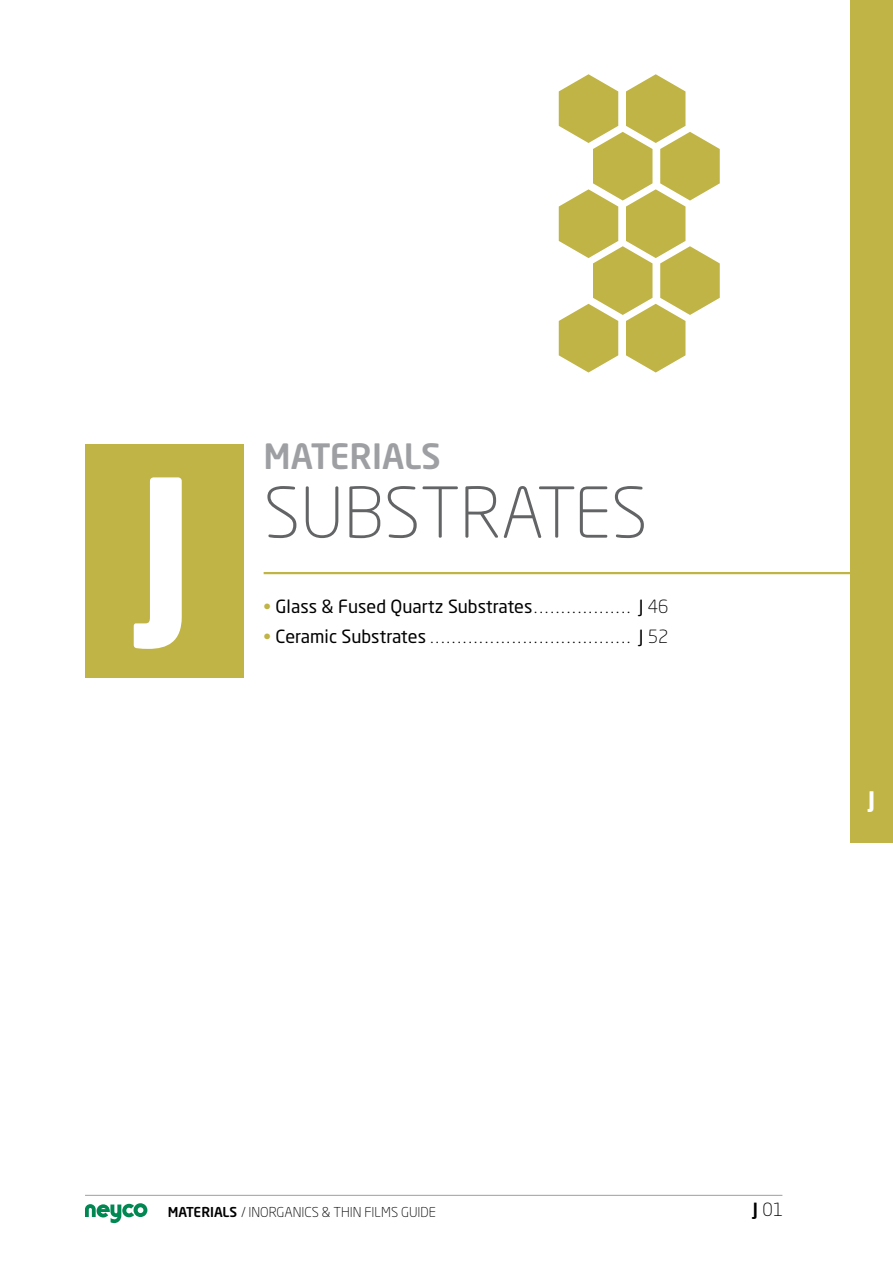
<style>
.page{position:relative;width:893px;height:1263px;background:#fff}
.page>*{position:absolute;margin:0;border:0;box-sizing:border-box;transform-origin:0 0}
.t1{font:700 186px "Neo Sans Pro";color:#fff}
.t2{font:300 69px "Neo Sans Pro";color:#636466}
.t3{font:500 34.5px "Neo Sans Pro";letter-spacing:-.005em;color:#9d9fa2}
.t4{font:700 22.5px "Neo Sans Pro";color:#fff}
.t5{font:18px "Neo Sans Pro";color:#000}
.t6{font:300 18px "Neo Sans Pro";color:#000}
.t7{font:13.5px "Minion Pro";color:#000}
.t8{font:300 13.5px "Neo Sans Pro";color:#000}
.s1{color:#c0b447}
.s2{font-family:"Minion Pro";font-size:13.5px}
.s3{font-weight:300}
.s4{font-family:"Neo Sans Pro";font-size:18px;color:#c0b447}
.s5{font-family:"Neo Sans Pro";font-size:18px}
.s6{font-family:"Neo Sans Pro";font-weight:300;font-size:18px}
.s7{font-weight:500}
</style>
<div class="page">
<div style="left:850px;top:0;width:43px;height:842px;background:#c0b447"></div>
<svg style="left:559px;top:74px;width:161px;height:298px"></svg>
<hr style="left:85px;top:1195px;width:697px;height:1px;background:#9d9fa2">
<svg style="left:85px;top:1203px;width:62px;height:20px"></svg>
<div style="left:85px;top:444px;width:158px;height:234px;background:#c0b447"></div>
<hr style="left:264px;top:572px;width:629px;height:2px;background:#c0b447">
<h1 class="t1" style="left:137px;top:427px;width:59px">J</h1>
<h3 class="t3" style="left:264px;top:434px;width:179px">MATERIALS</h3>
<h2 class="t2" style="left:264px;top:471px;width:158px">SUBSTRATES</h2>
<h3 class="t5" style="left:264px;top:595px;width:407px"><span class="s1">•</span> Glass &amp; Fused Quartz Substrates <span class="s2">. . . . . . . . . . . . . . . . . .</span> J <span class="s3">46</span></h3>
<p class="t7" style="left:264px;top:629px;width:406px"><span class="s4">•</span> <span class="s5">Ceramic Substrates</span> . . . . . . . . . . . . . . . . . . . . . . . . . . . . . . . . . . . . . <span class="s5">J</span> <span class="s6">52</span></p>
<h3 class="t4" style="left:868px;top:785px;width:8px">J</h3>
<p class="t8" style="left:168px;top:1203px;width:270px"><span class="s7">MATERIALS</span> / INORGANICS &amp; THI N FI LMS GUI DE</p>
<h3 class="t6" style="left:753px;top:1199px;width:32px"><span class="s7">J</span> 01</h3>
</div>
